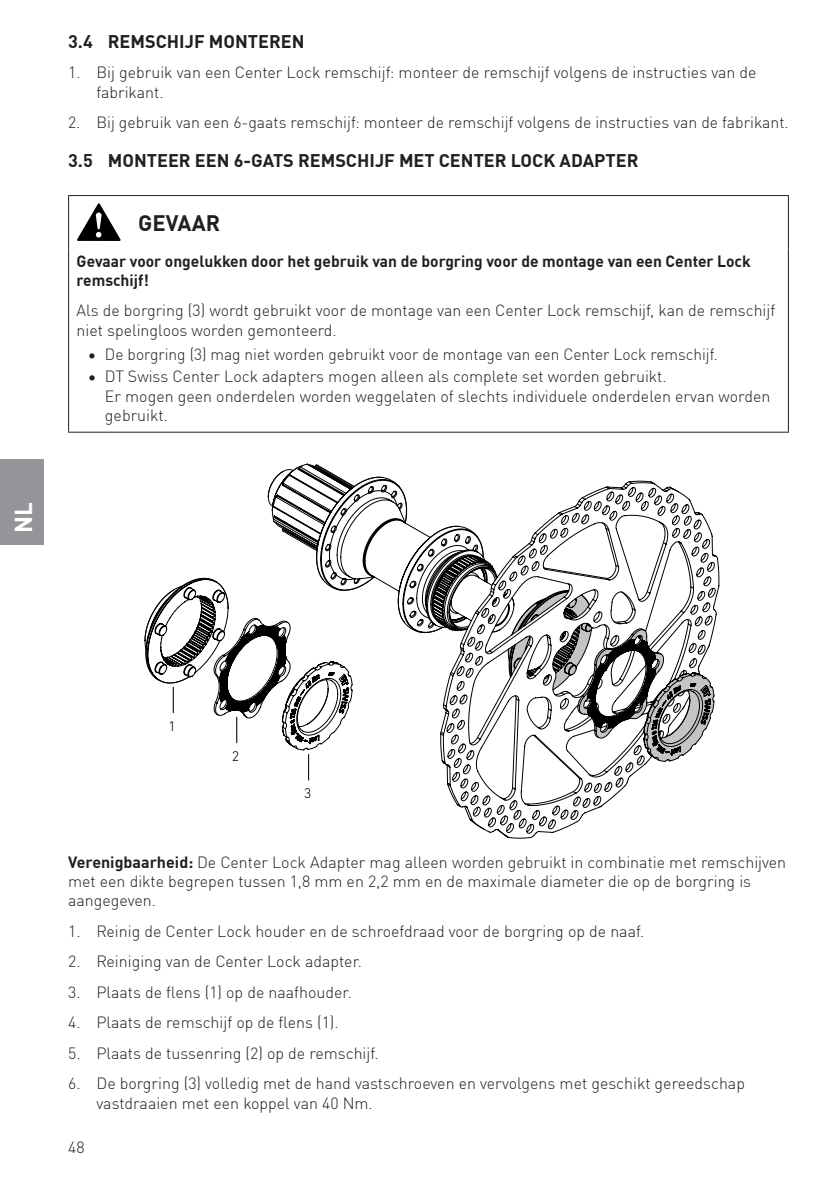
<style>
.page{position:relative;width:840px;height:1191px;background:#fff}
.page>*{position:absolute;margin:0;border:0;box-sizing:border-box;transform-origin:0 0}
.t1{font:700 24px "DIN Offc Pro";color:#fff}
.t2{font:700 22px "DIN Offc Pro";color:#231f20}
.t3{font:700 18px "DIN Offc Pro";color:#231f20}
.t4{font:300 16px/19.2px "DIN Offc Pro";color:#231f20}
.t5{font:700 16px/19.2px "DIN Offc Pro";color:#231f20}
.t6{font:300 14.2px "DIN Next LT Pro";color:#000001}
.s1{font-weight:700}
</style>
<div class="page">
<div style="left:0;top:459px;width:43px;height:85px;background:#939598"></div>
<hr style="left:787px;top:249px;width:1px;height:183px;background:#231f20">
<hr style="left:68px;top:195px;width:62px;height:1px;background:#231f20">
<hr style="left:68px;top:196px;width:1px;height:53px;background:#231f20">
<hr style="left:130px;top:195px;width:658px;height:1px;background:#231f20">
<hr style="left:787px;top:196px;width:1px;height:53px;background:#231f20">
<hr style="left:68px;top:249px;width:1px;height:183px;background:#231f20">
<hr style="left:68px;top:432px;width:62px;height:1px;background:#231f20">
<hr style="left:130px;top:432px;width:658px;height:1px;background:#231f20">
<svg style="left:77px;top:203px;width:44px;height:38px"></svg>
<svg style="left:267px;top:463px;width:452px;height:376px"></svg>
<svg style="left:144px;top:577px;width:209px;height:203px"></svg>
<svg style="left:508px;top:590px;width:205px;height:171px"></svg>
<h1 class="t1" style="left:5px;top:533px;width:32px;rotate:-90deg">NL</h1>
<p class="t3" style="left:68px;top:27px;width:238px">3.4 REMSCHIJF MONTEREN</p>
<p class="t4" style="left:96px;top:62px;width:661px;text-indent:-28px">1. Bij gebruik van een Center Lock remschijf: monteer de remschijf volgens de instructies van de fabrikant.</p>
<p class="t4" style="left:68px;top:112px;width:721px">2. Bij gebruik van een 6-gaats remschijf: monteer de remschijf volgens de instructies van de fabrikant.</p>
<p class="t3" style="left:68px;top:146px;width:571px">3.5 MONTEER EEN 6-GATS REMSCHIJF MET CENTER LOCK ADAPTER</p>
<h2 class="t2" style="left:138px;top:205px;width:84px">GEVAAR</h2>
<p class="t5" style="left:77px;top:250px;width:675px">Gevaar voor ongelukken door het gebruik van de borgring voor de montage van een Center Lock remschijf!</p>
<p class="t4" style="left:77px;top:300px;width:699px">Als de borgring (3) wordt gebruikt voor de montage van een Center Lock remschijf, kan de remschijf niet spelingloos worden gemonteerd.</p>
<p class="t4" style="left:88px;top:344px;width:631px">• De borgring (3) mag niet worden gebruikt voor de montage van een Center Lock remschijf.</p>
<p class="t4" style="left:105px;top:366px;width:666px;text-indent:-17px">• DT Swiss Center Lock adapters mogen alleen als complete set worden gebruikt.<br>Er mogen geen onderdelen worden weggelaten of slechts individuele onderdelen ervan worden gebruikt.</p>
<p class="t6" style="left:168px;top:718px;width:9px">1</p>
<p class="t6" style="left:232px;top:748px;width:9px">2</p>
<p class="t6" style="left:303px;top:785px;width:9px">3</p>
<p class="t4" style="left:68px;top:851px;width:719px"><span class="s1">Verenigbaarheid:</span> De Center Lock Adapter mag alleen worden gebruikt in combinatie met remschijven met een dikte begrepen tussen 1,8 mm en 2,2 mm en de maximale diameter die op de borgring is aangegeven.</p>
<p class="t4" style="left:68px;top:920px;width:577px">1. Reinig de Center Lock houder en de schroefdraad voor de borgring op de naaf.</p>
<p class="t4" style="left:68px;top:950px;width:295px">2. Reiniging van de Center Lock adapter.</p>
<p class="t4" style="left:68px;top:981px;width:285px">3. Plaats de flens (1) op de naafhouder.</p>
<p class="t4" style="left:68px;top:1012px;width:272px">4. Plaats de remschijf op de flens (1).</p>
<p class="t4" style="left:68px;top:1042px;width:312px">5. Plaats de tussenring (2) op de remschijf.</p>
<p class="t4" style="left:96px;top:1073px;width:649px;text-indent:-28px">6. De borgring (3) volledig met de hand vastschroeven en vervolgens met geschikt gereedschap vastdraaien met een koppel van 40 Nm.</p>
<p class="t4" style="left:68px;top:1136px;width:18px">48</p>
</div>
